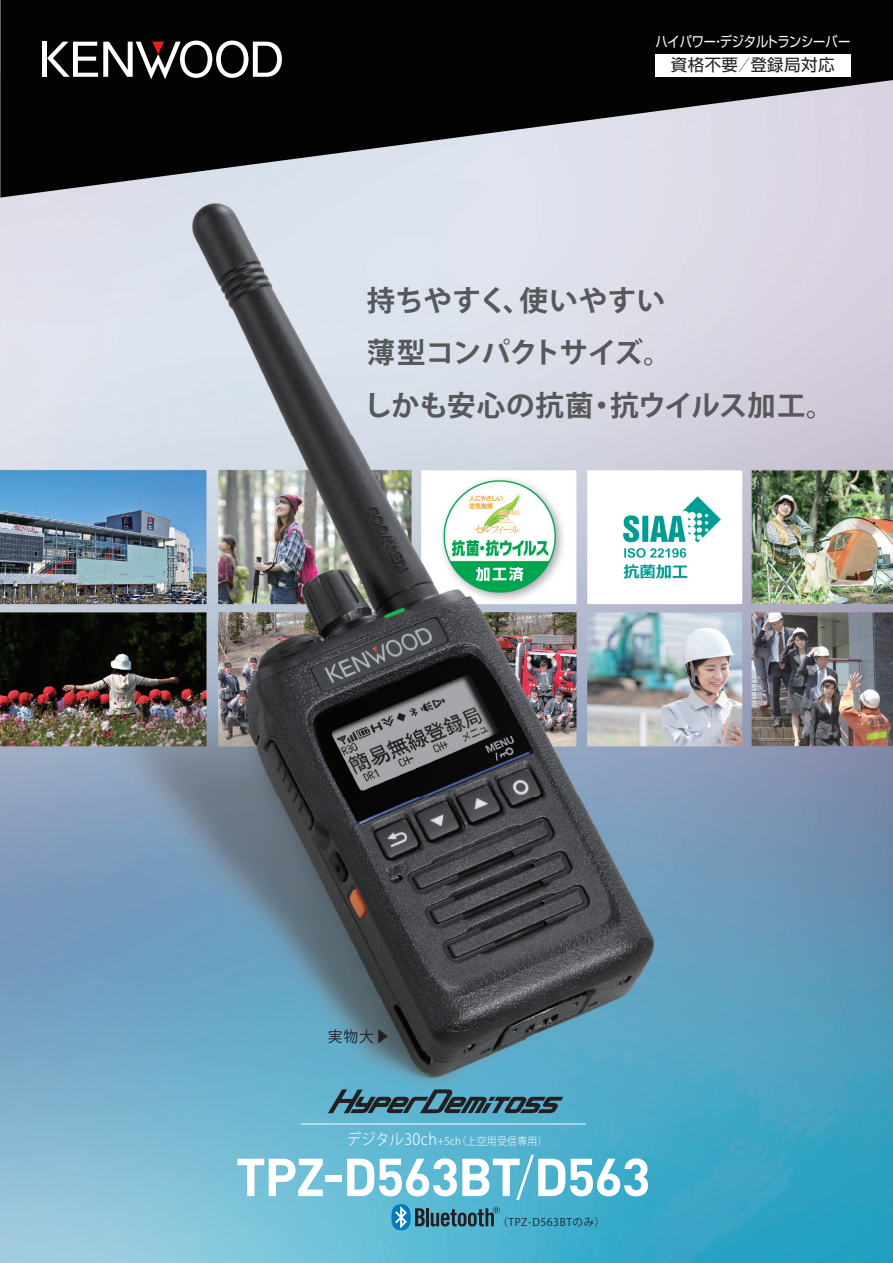
<style>
.page{position:relative;width:893px;height:1263px;background:#fff}
.page>*{position:absolute;margin:0;border:0;box-sizing:border-box;transform-origin:0 0}
.t1{font:700 52.5px "DIN";letter-spacing:-.025em;color:#fff}
.t2{font:700 28.5px/52.5px "Koz Go Pro";letter-spacing:-.005em;color:#57585a}
.t3{font:16.5px "Shin Go Pro";letter-spacing:.025em;color:#231f20}
.t4{font:14.85px "Koz Go Pro";color:#231f20}
.t5{font:14.25px "Shin Go Pro";letter-spacing:-.02em;color:#fff;scale:.86 1}
.t6{font:300 10.8px "Koz Go Pro";letter-spacing:.03em;color:#fff;scale:.92 1}
.t7{font:10.5px "Koz Go Pro";letter-spacing:.06em;color:#231f20}
.s1{font-size:15.6px}
.s2{font-weight:300}
</style>
<div class="page">
<img style="left:0;top:198px;width:893px;height:1065px">
<svg style="left:0;top:0;width:893px;height:198px;background:#49494d"></svg>
<div style="left:42px;top:42px;width:5px;height:35px;background:#fff"></div>
<svg style="left:47px;top:41px;width:235px;height:38px"></svg>
<svg style="left:328px;top:1089px;width:235px;height:24px;background:#427181"></svg>
<hr style="left:301px;top:1124px;width:285px;height:1px;background:#fff">
<div style="left:655px;top:54px;width:195px;height:22px;background:#fff"></div>
<svg style="left:415px;top:1208px;width:10px;height:18px"></svg>
<hr style="left:426px;top:1208px;width:3px;height:18px;background:#231f20">
<svg style="left:431px;top:1207px;width:69px;height:19px"></svg>
<div style="left:391px;top:1204px;width:20px;height:26px;background:#007cbc;border-radius:50%"></div>
<svg style="left:395px;top:1206px;width:12px;height:22px"></svg>
<p class="t5" style="left:655px;top:30px;width:228px">ハイパワー・デジタルトランシーバー</p>
<p class="t3" style="left:671px;top:52px;width:165px">資格不要／登録局対応</p>
<p class="t2" style="left:364px;top:276px;width:473px">持ちやすく、使いやすい<br>薄型コンパクトサイズ。<br>しかも安心の抗菌・抗ウイルス加工。</p>
<p class="t4" style="left:328px;top:1027px;width:63px">実物大▶</p>
<p class="t6" style="left:347px;top:1134px;width:219px"><span class="s1">デジタル30ch</span>+5ch（上空用受信専用）</p>
<h1 class="t1" style="left:236px;top:1142px;width:416px">TPZ-D563BT<span class="s2">/</span>D563</h1>
<p class="t7" style="left:498px;top:1215px;width:109px">（TPZ-D563BTのみ）</p>
</div>
